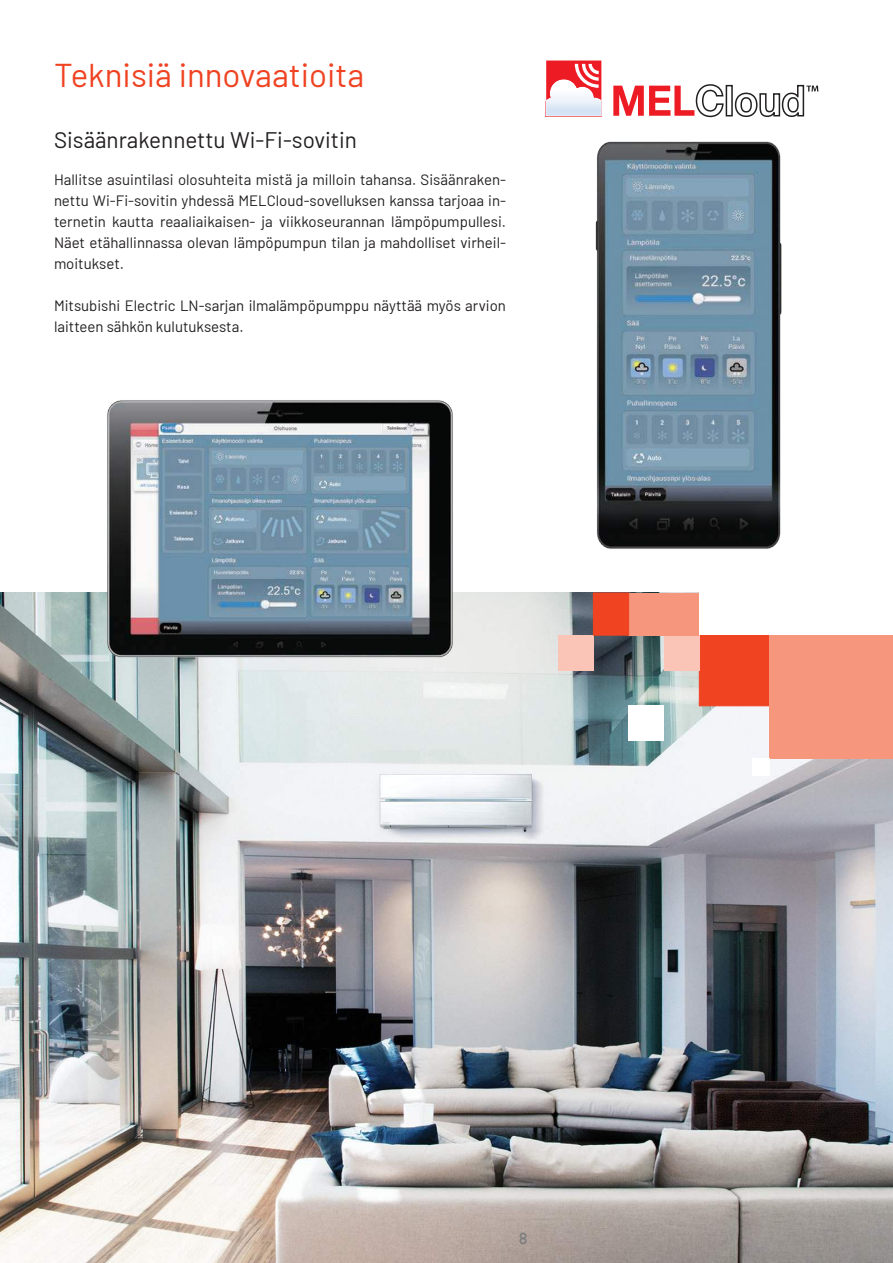
<style>
.page{position:relative;width:893px;height:1263px;background:#fff}
.page>*{position:absolute;margin:0;border:0;box-sizing:border-box;transform-origin:0 0}
.t1{font:33px "Barlow";color:#ef4322}
.t2{font:22.5px "Barlow";color:#221f1f}
.t3{font:16.2px "Gill Sans";color:#7a7c7e}
.t4{font:15px/21px "Barlow";color:#221f1f;text-align:justify}
</style>
<div class="page">
<img style="left:0;top:593px;width:893px;height:670px">
<img style="left:595px;top:141px;width:187px;height:408px">
<img style="left:91px;top:400px;width:378px;height:272px">
<svg style="left:613px;top:84px;width:111px;height:34px"></svg>
<div style="left:726px;top:85px;width:7px;height:31px;border:2px solid #221f1f"></div>
<svg style="left:734px;top:84px;width:84px;height:33px"></svg>
<svg style="left:545px;top:60px;width:57px;height:56px"></svg>
<div style="left:699px;top:635px;width:71px;height:71px;background:#ef4322;border:1px solid #ef4322"></div>
<div style="left:770px;top:635px;width:123px;height:124px;background:#f6967d"></div>
<div style="left:629px;top:706px;width:35px;height:35px;background:#fff"></div>
<div style="left:752px;top:759px;width:18px;height:17px;background:#fff"></div>
<div style="left:664px;top:635px;width:35px;height:35px;background:#fac5b7"></div>
<div style="left:629px;top:593px;width:70px;height:42px;background:#f6967d"></div>
<div style="left:699px;top:593px;width:194px;height:42px;background:#fff"></div>
<div style="left:558px;top:635px;width:35px;height:35px;background:#fac5b7"></div>
<div style="left:593px;top:593px;width:36px;height:42px;background:#ef4322"></div>
<h1 class="t1" style="left:54px;top:60px;width:312px">Teknisiä innovaatioita</h1>
<h2 class="t2" style="left:54px;top:130px;width:304px">Sisäänrakennettu Wi-Fi-sovitin</h2>
<p class="t4" style="left:54px;top:170px;width:453px">Hallitse asuintilasi olosuhteita mistä ja milloin tahansa. Sisäänraken&shy;nettu Wi-Fi-sovitin yhdessä MELCloud-sovelluksen kanssa tarjoaa in&shy;ternetin kautta reaaliaikaisen- ja viikkoseurannan lämpöpumpullesi.<br>Näet etähallinnassa olevan lämpöpumpun tilan ja mahdolliset virheil&shy;moitukset.</p>
<p class="t4" style="left:54px;top:296px;width:453px">Mitsubishi Electric LN-sarjan ilmalämpöpumppu näyttää myös arvion laitteen sähkön kulutuksesta.</p>
<p class="t3" style="left:519px;top:1228px;width:10px">8</p>
</div>
